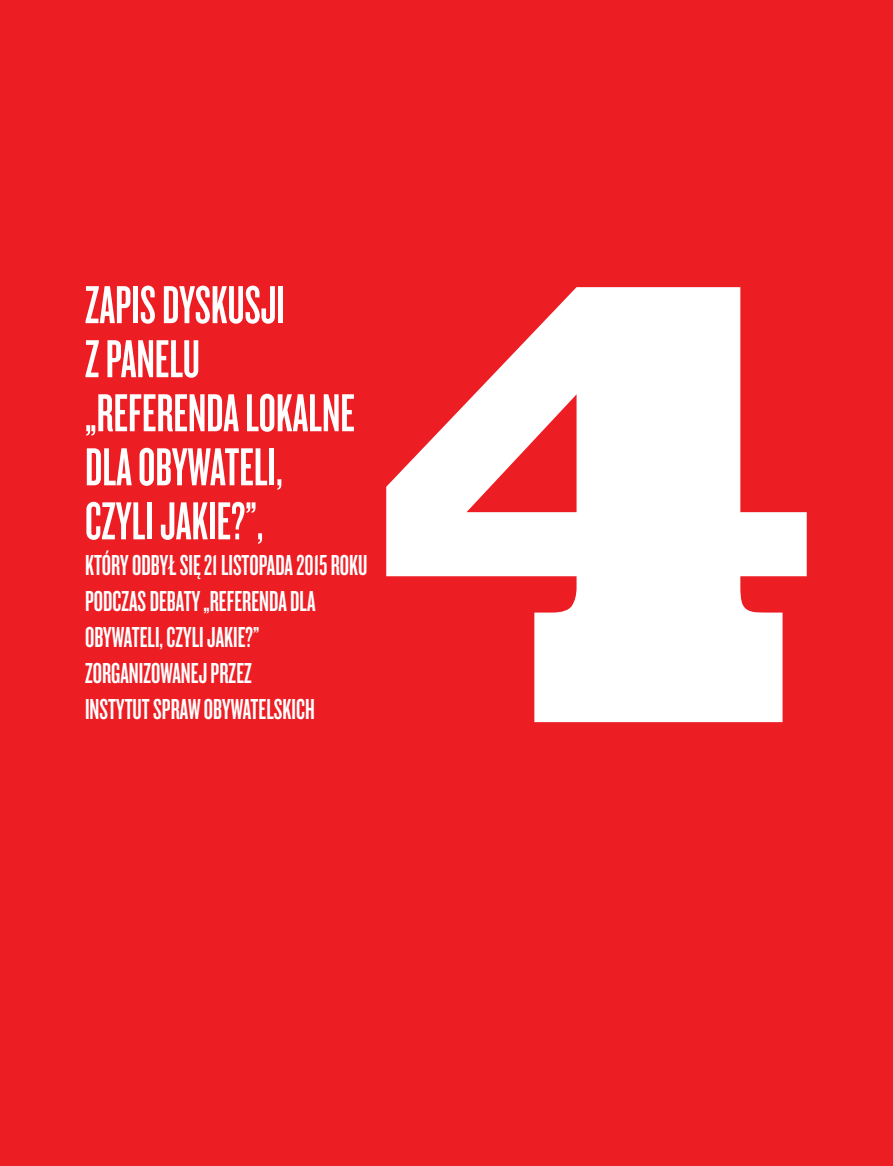
<style>
.page{position:relative;width:893px;height:1166px;background:#fff}
.page>*{position:absolute;margin:0;border:0;box-sizing:border-box;transform-origin:0 0}
.t1{font:604.35px "Ultra";color:#fff}
.t2{font:55.5px/54px "Knockout 47 Bantamweight";color:#fff}
.t3{font:30px/36px "Knockout 47 Bantamweight";color:#fff}
</style>
<div class="page">
<div style="left:0;top:0;width:893px;height:1165px;background:#ed1d24"></div>
<h2 class="t2" style="left:85px;top:276px;width:271px">ZAPIS DYSKUSJI<br>Z PANELU „REFERENDA LOKALNE<br>DLA OBYWATELI,<br>CZYLI JAKIE?”,</h2>
<p class="t3" style="left:85px;top:546px;width:284px">KTÓRY ODBYŁ SIĘ 21 LISTOPADA 2015 ROKU<br>PODCZAS DEBATY „REFERENDA DLA<br>OBYWATELI, CZYLI JAKIE?”<br>ZORGANIZOWANEJ PRZEZ<br>INSTYTUT SPRAW OBYWATELSKICH</p>
<h1 class="t1" style="left:374px;top:112px;width:440px">4</h1>
</div>
